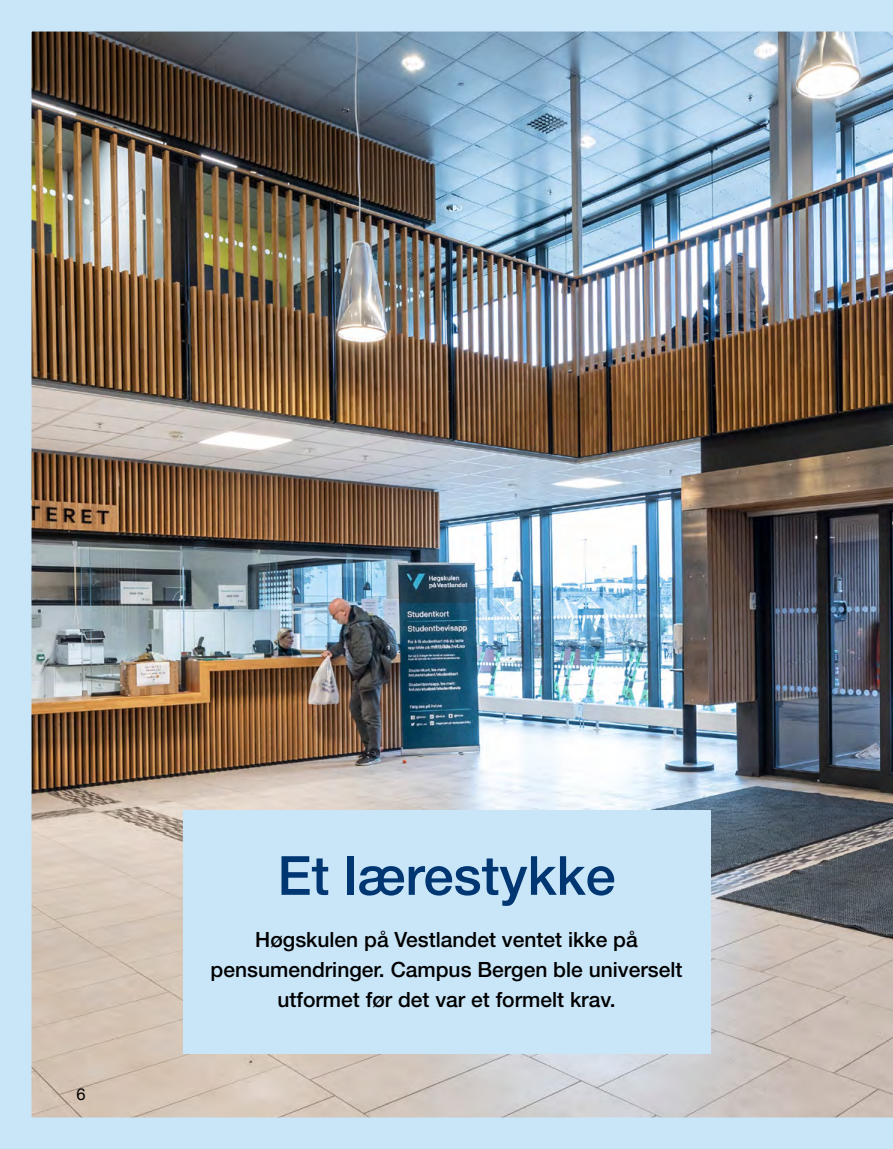
<style>
.page{position:relative;width:893px;height:1149px;background:#fff}
.page>*{position:absolute;margin:0;border:0;box-sizing:border-box;transform-origin:0 0}
.t1{font:500 54px "Helvetica Neue LT Pro";color:#003671}
.t2{font:500 21px/30px "Helvetica Neue LT Pro";color:#000;text-align:center}
.t3{font:16.5px "Helvetica Neue LT Pro";color:#000}
</style>
<div class="page">
<img style="left:0;top:0;width:893px;height:1148px">
<p class="t3" style="left:77px;top:1083px;width:11px">6</p>
<h1 class="t1" style="left:277px;top:842px;width:340px">Et lærestykke</h1>
<p class="t2" style="left:211px;top:924px;width:473px">Høgskulen på Vestlandet ventet ikke på pensumendringer. Campus Bergen ble universelt utformet før det var et formelt krav.</p>
</div>
